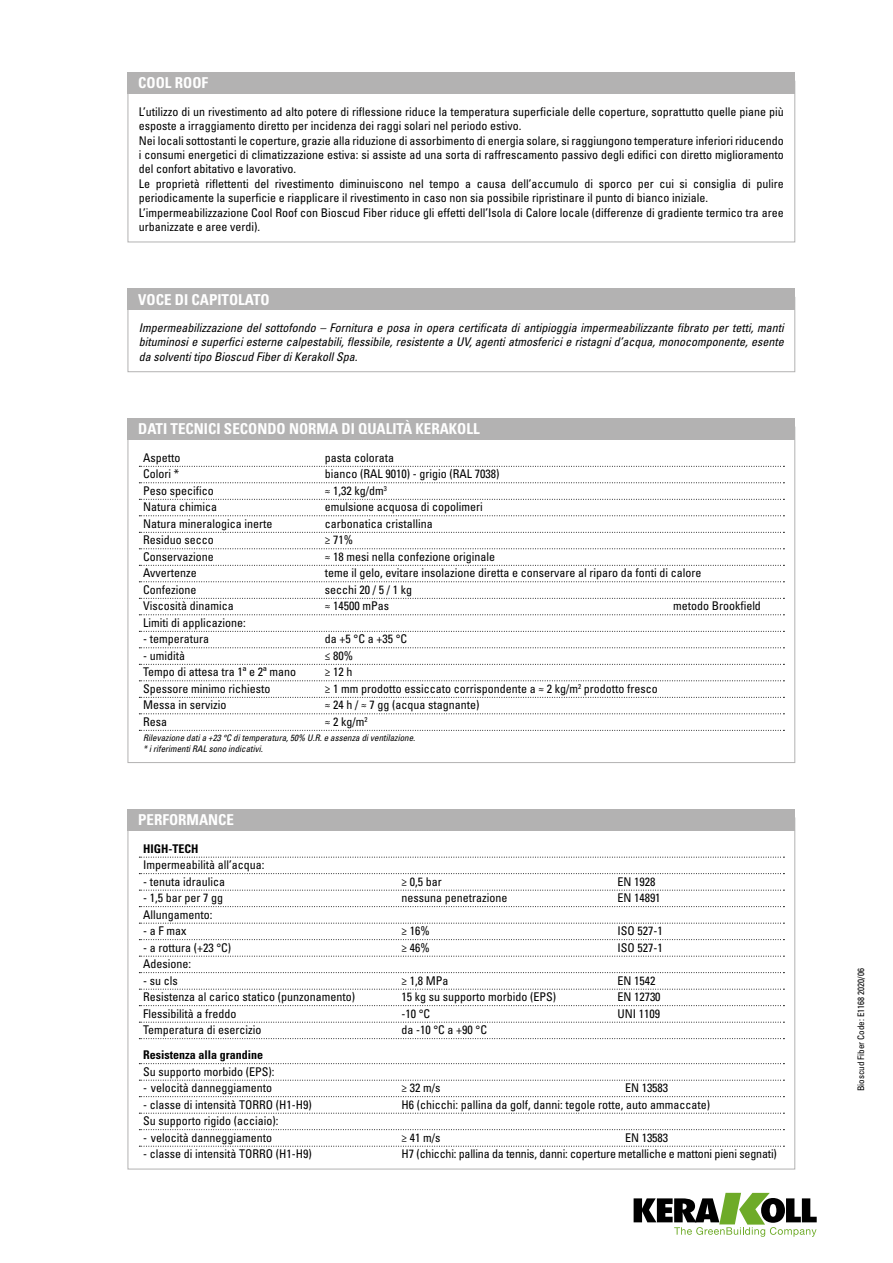
<style>
.page{position:relative;width:893px;height:1263px;background:#fff}
.page>*{position:absolute;margin:0;border:0;box-sizing:border-box;transform-origin:0 0}
.t1{font:700 condensed 15px "Univers LT Std";color:#fff}
.t2{font:condensed 12px/14.4px "Univers LT Std";color:#000}
.t3{font:italic condensed 12px/14.4px "Univers LT Std";color:#000;text-align:justify}
.t4{font:700 condensed 12px "Univers LT Std";color:#000}
.t5{font:italic condensed 9px/10.8px "Univers LT Std";color:#000}
.t6{font:condensed 9px "Univers LT Std";color:#000}
</style>
<div class="page">
<svg style="left:634px;top:1193px;width:183px;height:44px"></svg>
<div style="left:128px;top:72px;width:667px;height:22px;background:#b3b2b2"></div>
<div style="left:128px;top:297px;width:667px;height:75px;border:1px solid #b3b2b2"></div>
<div style="left:128px;top:288px;width:667px;height:22px;background:#b3b2b2"></div>
<svg style="left:139px;top:466px;width:645px;height:1px"></svg>
<svg style="left:139px;top:482px;width:645px;height:1px"></svg>
<svg style="left:139px;top:499px;width:645px;height:1px"></svg>
<svg style="left:139px;top:515px;width:645px;height:1px"></svg>
<svg style="left:139px;top:532px;width:645px;height:1px"></svg>
<svg style="left:139px;top:548px;width:645px;height:1px"></svg>
<svg style="left:139px;top:565px;width:645px;height:1px"></svg>
<svg style="left:139px;top:581px;width:645px;height:1px"></svg>
<svg style="left:139px;top:598px;width:645px;height:1px"></svg>
<svg style="left:139px;top:614px;width:645px;height:1px"></svg>
<svg style="left:139px;top:631px;width:645px;height:1px"></svg>
<svg style="left:139px;top:647px;width:645px;height:1px"></svg>
<svg style="left:139px;top:664px;width:645px;height:1px"></svg>
<svg style="left:139px;top:680px;width:645px;height:1px"></svg>
<svg style="left:139px;top:697px;width:645px;height:1px"></svg>
<svg style="left:139px;top:713px;width:645px;height:1px"></svg>
<svg style="left:139px;top:730px;width:645px;height:1px"></svg>
<div style="left:128px;top:418px;width:667px;height:21px;background:#b3b2b2"></div>
<svg style="left:139px;top:857px;width:645px;height:1px"></svg>
<svg style="left:139px;top:873px;width:645px;height:1px"></svg>
<svg style="left:139px;top:890px;width:645px;height:1px"></svg>
<svg style="left:139px;top:906px;width:645px;height:1px"></svg>
<svg style="left:139px;top:923px;width:645px;height:1px"></svg>
<svg style="left:139px;top:939px;width:645px;height:1px"></svg>
<svg style="left:139px;top:956px;width:645px;height:1px"></svg>
<svg style="left:139px;top:972px;width:645px;height:1px"></svg>
<svg style="left:139px;top:989px;width:645px;height:1px"></svg>
<svg style="left:139px;top:1005px;width:645px;height:1px"></svg>
<svg style="left:139px;top:1022px;width:645px;height:1px"></svg>
<svg style="left:139px;top:1038px;width:645px;height:1px"></svg>
<svg style="left:139px;top:1063px;width:645px;height:1px"></svg>
<svg style="left:139px;top:1080px;width:645px;height:1px"></svg>
<svg style="left:139px;top:1096px;width:645px;height:1px"></svg>
<svg style="left:139px;top:1113px;width:645px;height:1px"></svg>
<svg style="left:139px;top:1129px;width:645px;height:1px"></svg>
<svg style="left:139px;top:1146px;width:645px;height:1px"></svg>
<div style="left:128px;top:809px;width:667px;height:21px;background:#b3b2b2"></div>
<p class="t1" style="left:138px;top:74px;width:71px">COOL ROOF</p>
<p class="t2" style="left:139px;top:104px;width:646px">L’utilizzo di un rivestimento ad alto potere di riflessione riduce la temperatura superficiale delle coperture, soprattutto quelle piane più esposte a irraggiamento diretto per incidenza dei raggi solari nel periodo estivo.<br>Nei locali sottostanti le coperture, grazie alla riduzione di assorbimento di energia solare, si raggiungono temperature inferiori riducendo i consumi energetici di climatizzazione estiva: si assiste ad una sorta di raffrescamento passivo degli edifici con diretto miglioramento del confort abitativo e lavorativo.<br>Le proprietà riflettenti del rivestimento diminuiscono nel tempo a causa dell’accumulo di sporco per cui si consiglia di pulire periodicamente la superficie e riapplicare il rivestimento in caso non sia possibile ripristinare il punto di bianco iniziale.<br>L’impermeabilizzazione Cool Roof con Bioscud Fiber riduce gli effetti dell’Isola di Calore locale (differenze di gradiente termico tra aree urbanizzate e aree verdi).</p>
<p class="t1" style="left:138px;top:290px;width:133px">VOCE DI CAPITOLATO</p>
<p class="t3" style="left:139px;top:320px;width:646px">Impermeabilizzazione del sottofondo – Fornitura e posa in opera certificata di antipioggia impermeabilizzante fibrato per tetti, manti bituminosi e superfici esterne calpestabili, flessibile, resistente a UV, agenti atmosferici e ristagni d’acqua, monocomponente, esente da solventi tipo Bioscud Fiber di Kerakoll Spa.</p>
<p class="t1" style="left:138px;top:420px;width:343px">DATI TECNICI SECONDO NORMA DI QUALITÀ KERAKOLL</p>
<p class="t2" style="left:143px;top:450px;width:39px">Aspetto</p>
<p class="t2" style="left:325px;top:450px;width:71px">pasta colorata</p>
<p class="t2" style="left:143px;top:466px;width:37px">Colori *</p>
<p class="t2" style="left:325px;top:466px;width:176px">bianco (RAL 9010) - grigio (RAL 7038)</p>
<p class="t2" style="left:143px;top:483px;width:72px">Peso specifico</p>
<p class="t2" style="left:325px;top:483px;width:63px">≈ 1,32 kg/dm<sup>3</sup></p>
<p class="t2" style="left:143px;top:499px;width:75px">Natura chimica</p>
<p class="t2" style="left:325px;top:499px;width:159px">emulsione acquosa di copolimeri</p>
<p class="t2" style="left:143px;top:516px;width:131px">Natura mineralogica inerte</p>
<p class="t2" style="left:325px;top:516px;width:109px">carbonatica cristallina</p>
<p class="t2" style="left:143px;top:532px;width:72px">Residuo secco</p>
<p class="t2" style="left:325px;top:532px;width:30px">≥ 71%</p>
<p class="t2" style="left:143px;top:549px;width:72px">Conservazione</p>
<p class="t2" style="left:325px;top:549px;width:172px">≈ 18 mesi nella confezione originale</p>
<p class="t2" style="left:143px;top:565px;width:55px">Avvertenze</p>
<p class="t2" style="left:325px;top:565px;width:378px">teme il gelo, evitare insolazione diretta e conservare al riparo da fonti di calore</p>
<p class="t2" style="left:143px;top:582px;width:55px">Confezione</p>
<p class="t2" style="left:325px;top:582px;width:89px">secchi 20 / 5 / 1 kg</p>
<p class="t2" style="left:143px;top:598px;width:92px">Viscosità dinamica</p>
<p class="t2" style="left:325px;top:598px;width:66px">≈ 14500 mPas</p>
<p class="t2" style="left:673px;top:598px;width:89px">metodo Brookfield</p>
<p class="t2" style="left:143px;top:615px;width:104px">Limiti di applicazione:</p>
<p class="t2" style="left:143px;top:631px;width:67px">- temperatura</p>
<p class="t2" style="left:325px;top:631px;width:84px">da +5 °C a +35 °C</p>
<p class="t2" style="left:143px;top:648px;width:43px">- umidità</p>
<p class="t2" style="left:325px;top:648px;width:30px">≤ 80%</p>
<p class="t2" style="left:143px;top:664px;width:154px">Tempo di attesa tra 1ª e 2ª mano</p>
<p class="t2" style="left:325px;top:664px;width:29px">≥ 12 h</p>
<p class="t2" style="left:143px;top:681px;width:129px">Spessore minimo richiesto</p>
<p class="t2" style="left:325px;top:681px;width:334px">≥ 1 mm prodotto essiccato corrispondente a ≈ 2 kg/m<sup>2</sup> prodotto fresco</p>
<p class="t2" style="left:143px;top:697px;width:85px">Messa in servizio</p>
<p class="t2" style="left:325px;top:697px;width:156px">≈ 24 h / ≈ 7 gg (acqua stagnante)</p>
<p class="t2" style="left:143px;top:714px;width:25px">Resa</p>
<p class="t2" style="left:325px;top:714px;width:44px">≈ 2 kg/m<sup>2</sup></p>
<p class="t5" style="left:143px;top:732px;width:274px">Rilevazione dati a +23 °C di temperatura, 50% U.R. e assenza di ventilazione. * i riferimenti RAL sono indicativi.</p>
<p class="t1" style="left:138px;top:810px;width:97px">PERFORMANCE</p>
<p class="t4" style="left:143px;top:841px;width:57px">HIGH-TECH</p>
<p class="t2" style="left:143px;top:857px;width:123px">Impermeabilità all’acqua:</p>
<p class="t2" style="left:143px;top:874px;width:83px">- tenuta idraulica</p>
<p class="t2" style="left:401px;top:874px;width:42px">≥ 0,5 bar</p>
<p class="t2" style="left:617px;top:874px;width:39px">EN 1928</p>
<p class="t2" style="left:143px;top:890px;width:81px">- 1,5 bar per 7 gg</p>
<p class="t2" style="left:401px;top:890px;width:107px">nessuna penetrazione</p>
<p class="t2" style="left:617px;top:890px;width:45px">EN 14891</p>
<p class="t2" style="left:143px;top:907px;width:71px">Allungamento:</p>
<p class="t2" style="left:143px;top:923px;width:45px">- a F max</p>
<p class="t2" style="left:401px;top:923px;width:30px">≥ 16%</p>
<p class="t2" style="left:617px;top:923px;width:47px">ISO 527-1</p>
<p class="t2" style="left:143px;top:940px;width:90px">- a rottura (+23 °C)</p>
<p class="t2" style="left:401px;top:940px;width:30px">≥ 46%</p>
<p class="t2" style="left:617px;top:940px;width:47px">ISO 527-1</p>
<p class="t2" style="left:143px;top:956px;width:49px">Adesione:</p>
<p class="t2" style="left:143px;top:973px;width:36px">- su cls</p>
<p class="t2" style="left:401px;top:973px;width:48px">≥ 1,8 MPa</p>
<p class="t2" style="left:617px;top:973px;width:39px">EN 1542</p>
<p class="t2" style="left:143px;top:989px;width:213px">Resistenza al carico statico (punzonamento)</p>
<p class="t2" style="left:401px;top:989px;width:156px">15 kg su supporto morbido (EPS)</p>
<p class="t2" style="left:617px;top:989px;width:45px">EN 12730</p>
<p class="t2" style="left:143px;top:1006px;width:95px">Flessibilità a freddo</p>
<p class="t2" style="left:401px;top:1006px;width:30px">-10 °C</p>
<p class="t2" style="left:617px;top:1006px;width:44px">UNI 1109</p>
<p class="t2" style="left:143px;top:1022px;width:120px">Temperatura di esercizio</p>
<p class="t2" style="left:401px;top:1022px;width:87px">da -10 °C a +90 °C</p>
<p class="t4" style="left:143px;top:1047px;width:121px">Resistenza alla grandine</p>
<p class="t2" style="left:143px;top:1064px;width:133px">Su supporto morbido (EPS):</p>
<p class="t2" style="left:143px;top:1080px;width:131px">- velocità danneggiamento</p>
<p class="t2" style="left:401px;top:1080px;width:40px">≥ 32 m/s</p>
<p class="t2" style="left:625px;top:1080px;width:45px">EN 13583</p>
<p class="t2" style="left:143px;top:1097px;width:170px">- classe di intensità TORRO (H1-H9)</p>
<p class="t2" style="left:401px;top:1097px;width:310px">H6 (chicchi: pallina da golf, danni: tegole rotte, auto ammaccate)</p>
<p class="t2" style="left:143px;top:1113px;width:137px">Su supporto rigido (acciaio):</p>
<p class="t2" style="left:143px;top:1130px;width:131px">- velocità danneggiamento</p>
<p class="t2" style="left:401px;top:1130px;width:40px">≥ 41 m/s</p>
<p class="t2" style="left:625px;top:1130px;width:45px">EN 13583</p>
<p class="t2" style="left:143px;top:1146px;width:170px">- classe di intensità TORRO (H1-H9)</p>
<p class="t2" style="left:401px;top:1146px;width:377px">H7 (chicchi: pallina da tennis, danni: coperture metalliche e mattoni pieni segnati)</p>
<p class="t6" style="left:855px;top:1091px;width:124px;rotate:-90deg">Bioscud Fiber Code: E1168 2020/06</p>
</div>
